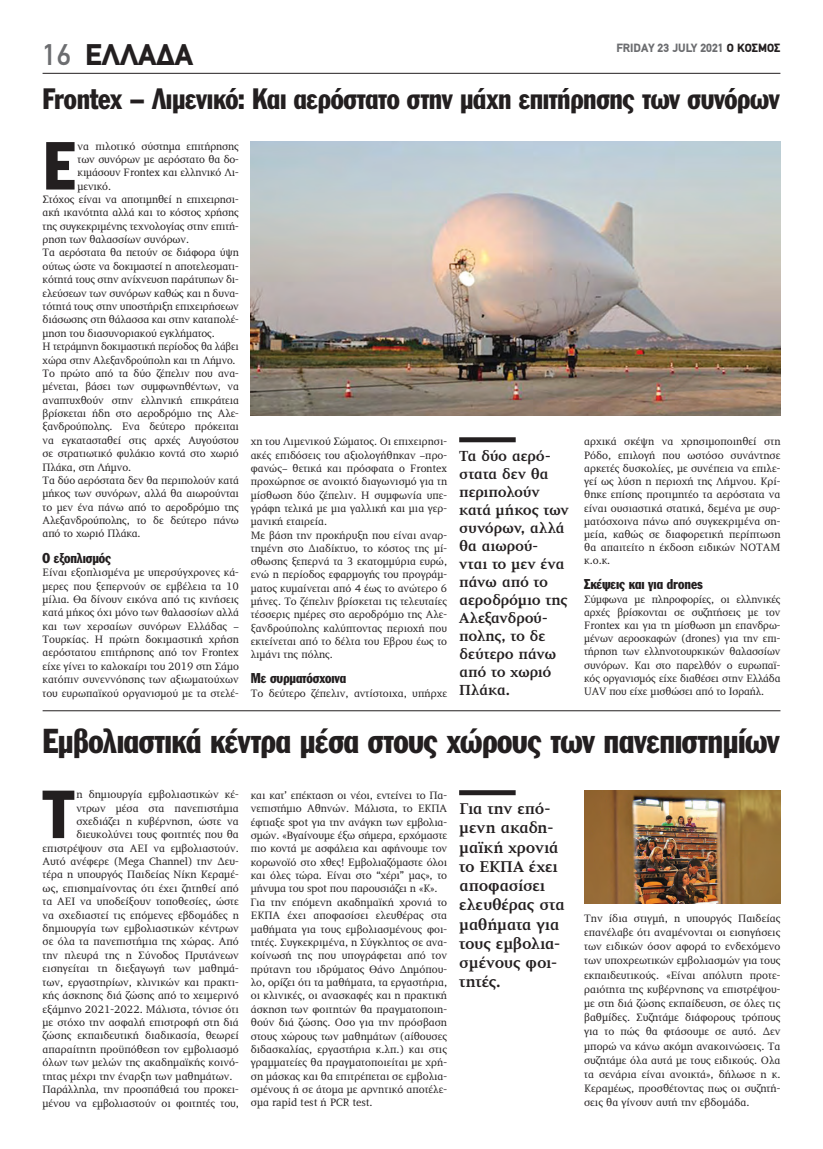
<style>
.page{position:relative;width:823px;height:1149px;background:#fff}
.page>*{position:absolute;margin:0;border:0;box-sizing:border-box;transform-origin:0 0}
.t1{font:66.6px "Franklin Gothic Greek Cond";color:#231f20}
.t2{font:34px "Franklin Gothic Greek Cond";letter-spacing:-.015em;color:#231f20}
.t3{font:900 30px "PF Din Text";color:#231f20}
.t4{font:500 30px "PF Din Text";color:#6c6d70}
.t5{font:29px "Franklin Gothic Greek Cond";letter-spacing:-.015em;color:#231f20}
.t6{font:700 16px/19.2px "PF Diplomat";letter-spacing:-.01em;color:#231f20}
.t7{font:700 15px/18px "PF Diplomat";letter-spacing:-.02em;color:#231f20}
.t8{font:14px "Franklin Gothic Greek Cond";letter-spacing:-.01em;color:#231f20}
.t9{font:900 12px "PF Din Text";color:#6c6d70}
.t10{font:11px/13.4px "PF Diplomat";color:#231f20;text-align:justify}
.t11{font:11px "PF Diplomat";color:#231f20;scale:.96 1}
.s1{color:#231f20}
</style>
<div class="page">
<hr style="left:43px;top:73px;width:737px;height:1px;background:#231f20">
<img style="left:584px;top:790px;width:195px;height:113px">
<div style="left:459px;top:437px;width:56px;height:5px;background:#231f20"></div>
<img style="left:251px;top:142px;width:529px;height:273px">
<div style="left:459px;top:790px;width:56px;height:5px;background:#231f20"></div>
<hr style="left:43px;top:710px;width:737px;height:1px;background:#231f20">
<h3 class="t4" style="left:43px;top:38px;width:30px">16</h3>
<p class="t9" style="left:616px;top:40px;width:165px">FRIDAY 23 JULY 2021 <span class="s1">Ο ΚΟΣΜΟΣ</span></p>
<h3 class="t3" style="left:85px;top:37px;width:109px">ΕΛΛΑΔΑ</h3>
<h3 class="t5" style="left:43px;top:83px;width:738px">Frontex – Λιμενικό: Και αερόστατο στην μάχη επιτήρησης των συνόρων</h3>
<h1 class="t1" style="left:43px;top:128px;width:33px">Έ</h1>
<p class="t10" style="left:78px;top:140px;width:163px">να πιλοτικό σύστημα επιτήρησης</p>
<p class="t10" style="left:78px;top:153px;width:163px">των συνόρων με αερόστατο θα δο-</p>
<p class="t10" style="left:78px;top:166px;width:163px">κιμάσουν Frontex και ελληνικό Λι-</p>
<p class="t10" style="left:78px;top:179px;width:35px">μενικό.</p>
<p class="t10" style="left:43px;top:193px;width:198px">Στόχος είναι να αποτιμηθεί η επιχειρησι-</p>
<p class="t10" style="left:43px;top:206px;width:198px">ακή ικανότητα αλλά και το κόστος χρήσης</p>
<p class="t10" style="left:43px;top:219px;width:198px">της συγκεκριμένης τεχνολογίας στην επιτή-</p>
<p class="t10" style="left:43px;top:233px;width:148px">ρηση των θαλασσίων συνόρων.</p>
<p class="t10" style="left:43px;top:246px;width:198px">Τα αερόστατα θα πετούν σε διάφορα ύψη</p>
<p class="t10" style="left:43px;top:260px;width:198px">ούτως ώστε να δοκιμαστεί η αποτελεσματι-</p>
<p class="t10" style="left:43px;top:273px;width:198px">κότητά τους στην ανίχνευση παράτυπων δι-</p>
<p class="t10" style="left:43px;top:286px;width:198px">ελεύσεων των συνόρων καθώς και η δυνα-</p>
<p class="t10" style="left:43px;top:300px;width:198px">τότητά τους στην υποστήριξη επιχειρήσεων</p>
<p class="t10" style="left:43px;top:313px;width:198px">διάσωσης στη θάλασσα και στην καταπολέ-</p>
<p class="t10" style="left:43px;top:326px;width:173px">μηση του διασυνοριακού εγκλήματος.</p>
<p class="t11" style="left:43px;top:340px;width:206px">Η τετράμηνη δοκιμαστική περίοδος θα λάβει</p>
<p class="t11" style="left:43px;top:354px;width:202px">χώρα στην Αλεξανδρούπολη και τη Λήμνο.</p>
<p class="t10" style="left:43px;top:366px;width:198px">Το πρώτο από τα δύο ζέπελιν που ανα-</p>
<p class="t10" style="left:43px;top:380px;width:198px">μένεται, βάσει των συμφωνηθέντων, να</p>
<p class="t10" style="left:43px;top:393px;width:198px">αναπτυχθούν στην ελληνική επικράτεια</p>
<p class="t10" style="left:43px;top:407px;width:198px">βρίσκεται ήδη στο αεροδρόμιο της Αλε-</p>
<p class="t10" style="left:43px;top:420px;width:198px">ξανδρούπολης. Ενα δεύτερο πρόκειται</p>
<p class="t10" style="left:43px;top:433px;width:198px">να εγκατασταθεί στις αρχές Αυγούστου</p>
<p class="t10" style="left:43px;top:447px;width:198px">σε στρατιωτικό φυλάκιο κοντά στο χωριό</p>
<p class="t10" style="left:43px;top:460px;width:90px">Πλάκα, στη Λήμνο.</p>
<p class="t10" style="left:43px;top:473px;width:198px">Τα δύο αερόστατα δεν θα περιπολούν κατά</p>
<p class="t10" style="left:43px;top:487px;width:198px">μήκος των συνόρων, αλλά θα αιωρούνται</p>
<p class="t10" style="left:43px;top:500px;width:198px">το μεν ένα πάνω από το αεροδρόμιο της</p>
<p class="t10" style="left:43px;top:514px;width:198px">Αλεξανδρούπολης, το δε δεύτερο πάνω</p>
<p class="t10" style="left:43px;top:527px;width:99px">από το χωριό Πλάκα.</p>
<p class="t8" style="left:43px;top:549px;width:70px">Ο εξοπλισμός</p>
<p class="t10" style="left:43px;top:566px;width:198px">Είναι εξοπλισμένα με υπερσύγχρονες κά&shy;μερες που ξεπερνούν σε εμβέλεια τα 10 μίλια. Θα δίνουν εικόνα από τις κινήσεις κατά μήκος όχι μόνο των θαλασσίων αλλά και των χερσαίων συνόρων Ελλάδας – Τουρκίας. Η πρώτη δοκιμαστική χρήση αερόστατου επιτήρησης από τον Frontex είχε γίνει το καλοκαίρι του 2019 στη Σάμο κατόπιν συνεννόησης των αξιωματούχων του ευρωπαϊκού οργανισμού με τα στελέ-</p>
<p class="t10" style="left:584px;top:435px;width:198px">αρχικά σκέψη να χρησιμοποιηθεί στη Ρόδο, επιλογή που ωστόσο συνάντησε αρκετές δυσκολίες, με συνέπεια να επιλε&shy;γεί ως λύση η περιοχή της Λήμνου. Κρί&shy;θηκε επίσης προτιμητέο τα αερόστατα να είναι ουσιαστικά στατικά, δεμένα με συρ&shy;ματόσχοινα πάνω από συγκεκριμένα ση&shy;μεία, καθώς σε διαφορετική περίπτωση θα απαιτείτο η έκδοση ειδικών ΝΟΤΑΜ κ.ο.κ.</p>
<p class="t8" style="left:584px;top:576px;width:120px">Σκέψεις και για drones</p>
<p class="t10" style="left:584px;top:592px;width:198px">Σύμφωνα με πληροφορίες, οι ελληνικές αρχές βρίσκονται σε συζητήσεις με τον Frontex και για τη μίσθωση μη επανδρω&shy;μένων αεροσκαφών (drones) για την επι&shy;τήρηση των ελληνοτουρκικών θαλασσίων συνόρων. Και στο παρελθόν ο ευρωπαϊ&shy;κός οργανισμός είχε διαθέσει στην Ελλάδα UAV που είχε μισθώσει από το Ισραήλ.</p>
<h2 class="t2" style="left:43px;top:721px;width:738px">Εμβολιαστικά κέντρα μέσα στους χώρους των πανεπιστημίων</h2>
<p class="t10" style="left:251px;top:788px;width:198px;text-align:left">και κατ’ επέκταση οι νέοι, εντείνει το Πα&shy;νεπιστήμιο Αθηνών. Μάλιστα, το ΕΚΠΑ έφτιαξε spot για την ανάγκη των εμβολια&shy;σμών. «Βγαίνουμε έξω σήμερα, ερχόμαστε πιο κοντά με ασφάλεια και αφήνουμε τον κορωνοϊό στο χθες! Εμβολιαζόμαστε όλοι και όλες τώρα. Είναι στο “χέρι” μας», το μήνυμα του spot που παρουσιάζει η «Κ».<br>Για την επόμενη ακαδημαϊκή χρονιά το ΕΚΠΑ έχει αποφασίσει ελευθέρας στα μαθήματα για τους εμβολιασμένους φοι&shy;τητές. Συγκεκριμένα, η Σύγκλητος σε ανα&shy;κοίνωσή της που υπογράφεται από τον πρύτανη του ιδρύματος Θάνο Δημόπου&shy;λο, ορίζει ότι τα μαθήματα, τα εργαστήρια, οι κλινικές, οι ανασκαφές και η πρακτική άσκηση των φοιτητών θα πραγματοποιη&shy;θούν διά ζώσης. Οσο για την πρόσβαση στους χώρους των μαθημάτων (αίθουσες διδασκαλίας, εργαστήρια κ.λπ.) και στις γραμματείες θα πραγματοποιείται με χρή&shy;ση μάσκας και θα επιτρέπεται σε εμβολια&shy;σμένους ή σε άτομα με αρνητικό αποτέλε&shy;σμα rapid test ή PCR test.</p>
<p class="t10" style="left:251px;top:435px;width:198px;text-align:left">χη του Λιμενικού Σώματος. Οι επιχειρησι&shy;ακές επιδόσεις του αξιολογήθηκαν –προ&shy;φανώς– θετικά και πρόσφατα ο Frontex προχώρησε σε ανοικτό διαγωνισμό για τη μίσθωση δύο ζέπελιν. Η συμφωνία υπε&shy;γράφη τελικά με μια γαλλική και μια γερ&shy;μανική εταιρεία.<br>Με βάση την προκήρυξη που είναι αναρ&shy;τημένη στο Διαδίκτυο, το κόστος της μί&shy;σθωσης ξεπερνά τα 3 εκατoμμύρια ευρώ, ενώ η περίοδος εφαρμογής του προγράμ&shy;ματος κυμαίνεται από 4 έως το ανώτερο 6 μήνες. Το ζέπελιν βρίσκεται τις τελευταίες τέσσερις ημέρες στο αεροδρόμιο της Αλε&shy;ξανδρούπολης καλύπτοντας περιοχή που εκτείνεται από το δέλτα του Εβρου έως το λιμάνι της πόλης.</p>
<p class="t8" style="left:251px;top:670px;width:97px">Με συρματόσχοινα</p>
<p class="t10" style="left:251px;top:686px;width:198px">Το δεύτερο ζέπελιν, αντίστοιχα, υπήρχε</p>
<h3 class="t7" style="left:459px;top:446px;width:111px">Τα δύο αερό&shy;στατα δεν θα περιπολούν κατά μήκος των συνόρων, αλλά θα αιωρού&shy;νται το μεν ένα πάνω από το αεροδρόμιο της<br>Αλεξανδρού&shy;πολης, το δε δεύτερο πάνω από το χωριό<br>Πλάκα.</h3>
<h1 class="t1" style="left:43px;top:776px;width:32px">Τ</h1>
<p class="t10" style="left:76px;top:788px;width:164px">η δημιουργία εμβολιαστικών κέ-</p>
<h3 class="t6" style="left:459px;top:799px;width:107px">Για την επό&shy;μενη ακαδη&shy;μαϊκή χρονιά το ΕΚΠΑ έχει αποφασίσει ελευθέρας στα μαθήματα για τους εμβολια&shy;σμένους φοι&shy;τητές.</h3>
<p class="t10" style="left:76px;top:801px;width:164px">ντρων μέσα στα πανεπιστήμια</p>
<p class="t10" style="left:76px;top:814px;width:164px">σχεδιάζει η κυβέρνηση, ώστε να</p>
<p class="t10" style="left:76px;top:827px;width:164px">διευκολύνει τους φοιτητές που θα</p>
<p class="t10" style="left:43px;top:841px;width:198px">επιστρέψουν στα ΑΕΙ να εμβολιαστούν.</p>
<p class="t10" style="left:43px;top:854px;width:198px">Αυτό ανέφερε (Mega Channel) την Δευ-</p>
<p class="t10" style="left:43px;top:868px;width:198px">τέρα η υπουργός Παιδείας Νίκη Κεραμέ-</p>
<p class="t10" style="left:43px;top:881px;width:198px">ως, επισημαίνοντας ότι έχει ζητηθεί από</p>
<p class="t10" style="left:43px;top:894px;width:198px">τα ΑΕΙ να υποδείξουν τοποθεσίες, ώστε</p>
<p class="t10" style="left:43px;top:908px;width:198px">να σχεδιαστεί τις επόμενες εβδομάδες η</p>
<p class="t10" style="left:43px;top:921px;width:198px">δημιουργία των εμβολιαστικών κέντρων</p>
<p class="t10" style="left:43px;top:935px;width:198px">σε όλα τα πανεπιστήμια της χώρας. Από</p>
<p class="t10" style="left:43px;top:948px;width:198px">την πλευρά της η Σύνοδος Πρυτάνεων</p>
<p class="t10" style="left:43px;top:961px;width:198px">εισηγείται τη διεξαγωγή των μαθημά-</p>
<p class="t10" style="left:43px;top:975px;width:198px">των, εργαστηρίων, κλινικών και πρακτι-</p>
<p class="t10" style="left:43px;top:988px;width:198px">κής άσκησης διά ζώσης από το χειμερινό</p>
<p class="t10" style="left:43px;top:1002px;width:198px">εξάμηνο 2021-2022. Μάλιστα, τόνισε ότι</p>
<p class="t10" style="left:43px;top:1015px;width:198px">με στόχο την ασφαλή επιστροφή στη διά</p>
<p class="t10" style="left:43px;top:1028px;width:198px">ζώσης εκπαιδευτική διαδικασία, θεωρεί</p>
<p class="t10" style="left:43px;top:1042px;width:198px">απαραίτητη προϋπόθεση τον εμβολιασμό</p>
<p class="t10" style="left:43px;top:1055px;width:198px">όλων των μελών της ακαδημαϊκής κοινό-</p>
<p class="t10" style="left:43px;top:1069px;width:191px">τητας μέχρι την έναρξη των μαθημάτων.</p>
<p class="t10" style="left:43px;top:1082px;width:198px">Παράλληλα, την προσπάθειά του προκει-</p>
<p class="t10" style="left:43px;top:1095px;width:198px">μένου να εμβολιαστούν οι φοιτητές του,</p>
<p class="t10" style="left:583px;top:911px;width:198px;line-height:14.2px">Την ίδια στιγμή, η υπουργός Παιδείας επανέλαβε ότι αναμένονται οι εισηγήσεις των ειδικών όσον αφορά τo ενδεχόμενο των υποχρεωτικών εμβολιασμών για τους εκπαιδευτικούς. «Είναι απόλυτη προτε&shy;ραιότητα της κυβέρνησης να επιστρέψου&shy;με στη διά ζώσης εκπαίδευση, σε όλες τις βαθμίδες. Συζητάμε διάφορους τρόπους για το πώς θα φτάσουμε σε αυτό. Δεν μπορώ να κάνω ακόμη ανακοινώσεις. Τα συζητάμε όλα αυτά με τους ειδικούς. Ολα τα σενάρια είναι ανοικτά», δήλωσε η κ.<br>Κεραμέως, προσθέτοντας πως οι συζητή&shy;σεις θα γίνουν αυτή την εβδομάδα.</p>
</div>
